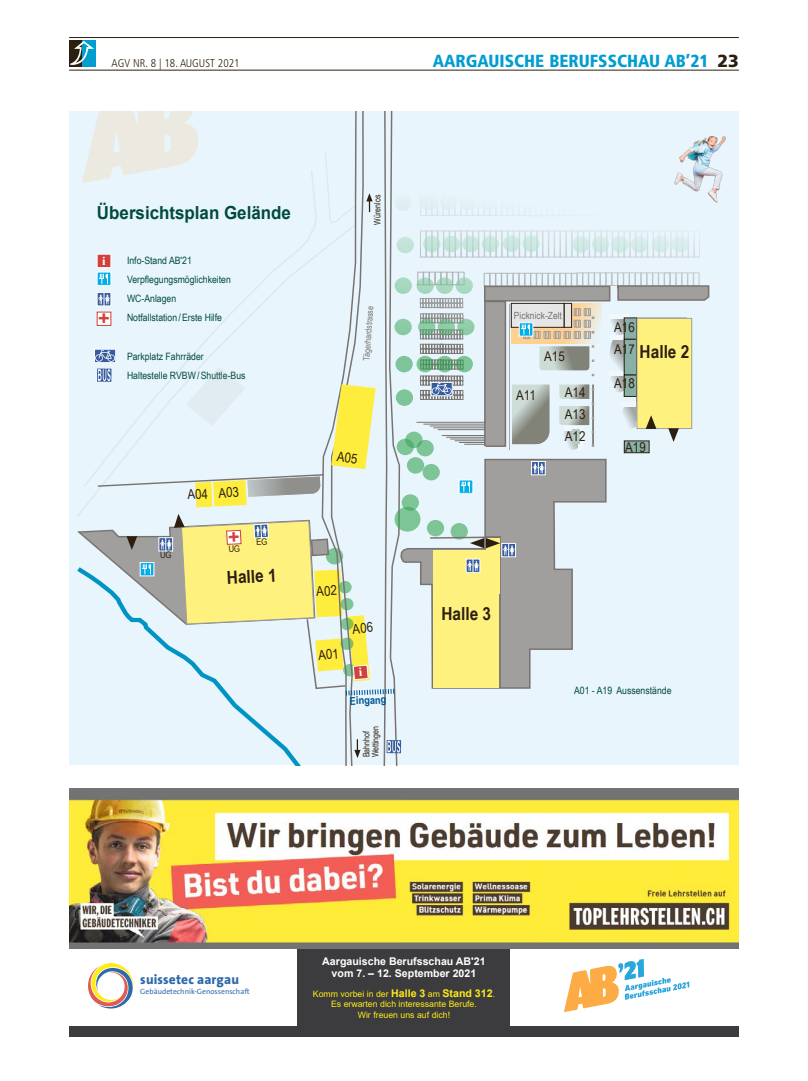
<style>
.page{position:relative;width:808px;height:1081px;background:#fff}
.page>*{position:absolute;margin:0;border:0;box-sizing:border-box;transform-origin:0 0}
.t1{font:700 19px "Arial";color:#d0423c;scale:1.05 1}
.t2{font:700 18px "Arial";color:#004a3d;scale:.94 1}
.t3{font:700 18px "Arial Narrow";color:#2d1f0f;scale:1.05 1}
.t4{font:900 condensed 17.5px "Frutiger";color:#009dd1}
.t5{font:13.5px/22.2px "Arial Narrow";color:#2d1f0f;scale:1.05 1}
.t6{font:800 13.5px "The Sans B8";letter-spacing:.01em;color:#2e6aaa}
.t7{font:700 12px "Times New Roman";color:#fff;scale:1.05 1}
.t8{font:300 condensed 11.25px "Frutiger";color:#2d1f0f}
.t9{font:700 10.88px "Arial Narrow";color:#005593;scale:1.05 1}
.t10{font:700 10.62px/12.5px "Arial";color:#fff;text-align:center}
.t11{font:10.12px/19.1px "Arial Narrow";color:#004a3d;scale:1.05 1}
.t12{font:9.88px "Arial Narrow";color:#787370;scale:1.05 1}
.t13{font:9px/9px "Arial Narrow";color:#2d1f0f;scale:.96 1}
.t14{font:9px "Arial Narrow";color:#787370;scale:.96 1}
.t15{font:9px "Arial Narrow";color:#2d1f0f;scale:1.05 1}
.t16{font:8.75px/10.6px "Arial";color:#ffec15;text-align:center}
.t17{font:7.62px "The Sans B5 Plain";color:#2e6aaa}
.s1{font-stretch:normal;color:#2d1f0f}
.s2{font-weight:700;font-size:10.62px}
</style>
<div class="page">
<hr style="left:69px;top:70px;width:670px;height:1px;background:#2d1f0f">
<hr style="left:69px;top:37px;width:670px;height:1px;background:#2d1f0f">
<div style="left:69px;top:40px;width:13px;height:27px;background:#2d1f0f"></div>
<div style="left:82px;top:40px;width:13px;height:27px;background:#009dd1"></div>
<svg style="left:70px;top:41px;width:24px;height:24px"></svg>
<div style="left:69px;top:112px;width:670px;height:653px;background:#e8f5fc"></div>
<img style="left:662px;top:118px;width:77px;height:87px">
<svg style="left:401px;top:112px;width:206px;height:577px;background:#d9e3e8"></svg>
<hr style="left:416px;top:422px;width:70px;height:1px;background:#787370">
<div style="left:395px;top:277px;width:17px;height:17px;background:#a7d8bf;border-radius:50%"></div>
<div style="left:394px;top:319px;width:18px;height:16px;background:#8bcba5;border-radius:50%"></div>
<div style="left:395px;top:356px;width:18px;height:16px;background:#7dc597;border-radius:50%"></div>
<svg style="left:416px;top:277px;width:18px;height:17px"></svg>
<svg style="left:436px;top:277px;width:17px;height:17px"></svg>
<svg style="left:456px;top:277px;width:17px;height:17px"></svg>
<svg style="left:416px;top:356px;width:18px;height:16px"></svg>
<svg style="left:418px;top:319px;width:17px;height:16px"></svg>
<div style="left:420px;top:194px;width:18px;height:17px;background:#e1f1f5;border-radius:50%"></div>
<div style="left:440px;top:194px;width:17px;height:17px;background:#e1f2f6;border-radius:50%"></div>
<div style="left:459px;top:194px;width:18px;height:17px;background:#e3f3f8;border-radius:50%"></div>
<div style="left:479px;top:194px;width:17px;height:17px;background:#e5f4fa;border-radius:50%"></div>
<div style="left:500px;top:194px;width:17px;height:16px;background:#e7f4fb;border-radius:50%"></div>
<div style="left:520px;top:194px;width:17px;height:16px;background:#e8f5fc;border-radius:50%"></div>
<div style="left:569px;top:194px;width:18px;height:17px;background:#e8f5fc;border-radius:50%"></div>
<div style="left:589px;top:194px;width:17px;height:17px;background:#e8f5fc;border-radius:50%"></div>
<div style="left:608px;top:194px;width:18px;height:17px;background:#e8f5fc;border-radius:50%"></div>
<div style="left:628px;top:194px;width:17px;height:17px;background:#e8f5fc;border-radius:50%"></div>
<div style="left:649px;top:194px;width:17px;height:17px;background:#e8f5fc;border-radius:50%"></div>
<div style="left:669px;top:194px;width:17px;height:17px;background:#e8f5fc;border-radius:50%"></div>
<div style="left:394px;top:194px;width:18px;height:17px;background:#def0f3;border-radius:50%"></div>
<div style="left:397px;top:237px;width:17px;height:16px;background:#c2e4d8;border-radius:50%"></div>
<svg style="left:423px;top:236px;width:17px;height:16px"></svg>
<svg style="left:443px;top:236px;width:17px;height:16px"></svg>
<svg style="left:462px;top:236px;width:17px;height:16px"></svg>
<svg style="left:482px;top:236px;width:17px;height:16px"></svg>
<svg style="left:503px;top:235px;width:17px;height:17px"></svg>
<svg style="left:522px;top:235px;width:18px;height:17px"></svg>
<svg style="left:572px;top:236px;width:18px;height:17px"></svg>
<div style="left:592px;top:236px;width:17px;height:17px;background:#d0eae5;border-radius:50%"></div>
<div style="left:611px;top:236px;width:18px;height:17px;background:#d3ebe8;border-radius:50%"></div>
<div style="left:631px;top:236px;width:17px;height:17px;background:#d5ece9;border-radius:50%"></div>
<div style="left:652px;top:236px;width:17px;height:16px;background:#d6edeb;border-radius:50%"></div>
<div style="left:672px;top:236px;width:17px;height:16px;background:#d8eded;border-radius:50%"></div>
<div style="left:397px;top:439px;width:17px;height:16px;background:#7dc597;border-radius:50%"></div>
<svg style="left:405px;top:432px;width:18px;height:16px"></svg>
<div style="left:402px;top:494px;width:17px;height:17px;background:#7dc597;border-radius:50%"></div>
<div style="left:407px;top:457px;width:17px;height:17px;background:#7dc597;border-radius:50%"></div>
<svg style="left:416px;top:440px;width:18px;height:16px"></svg>
<svg style="left:394px;top:507px;width:26px;height:24px"></svg>
<div style="left:427px;top:520px;width:17px;height:16px;background:#7dc597;border-radius:50%"></div>
<div style="left:451px;top:523px;width:17px;height:16px;background:#7dc597;border-radius:50%"></div>
<div style="left:396px;top:389px;width:17px;height:17px;background:#7dc597;border-radius:50%"></div>
<svg style="left:429px;top:535px;width:86px;height:155px;background:#e1d98b"></svg>
<svg style="left:420px;top:284px;width:291px;height:208px;background:#cad2c6"></svg>
<div style="left:561px;top:698px;width:159px;height:22px;background:#e8f5fc"></div>
<div style="left:298px;top:934px;width:212px;height:102px;background:#3c3c3e"></div>
<svg style="left:88px;top:963px;width:46px;height:45px"></svg>
<svg style="left:564px;top:959px;width:125px;height:53px"></svg>
<div style="left:69px;top:1026px;width:670px;height:10px;background:#3c3c3e"></div>
<img style="left:69px;top:788px;width:335px;height:160px">
<img style="left:404px;top:788px;width:335px;height:160px">
<svg style="left:75px;top:112px;width:326px;height:653px;background:#e2ede6"></svg>
<p class="t8" style="left:112px;top:57px;width:129px">AGV NR. 8 | 18. AUGUST 2021</p>
<h3 class="t4" style="left:433px;top:50px;width:308px">AARGAUISCHE BERUFSSCHAU AB’21 <span class="s1">23</span></h3>
<h2 class="t2" style="left:97px;top:200px;width:208px">Übersichtsplan Gelände</h2>
<p class="t11" style="left:127px;top:250px;width:100px">Info-Stand AB'21<br>Verpflegungsmöglichkeiten<br>WC-Anlagen<br>Notfallstation /Erste Hilfe</p>
<p class="t11" style="left:127px;top:346px;width:114px">Parkplatz Fahrräder<br>Haltestelle RVBW/Shuttle-Bus</p>
<p class="t7" style="left:102px;top:252px;width:5px">i</p>
<h1 class="t1" style="left:98px;top:305px;width:13px">+</h1>
<h3 class="t5" style="left:187px;top:483px;width:51px;rotate:-3deg">A04 A03</h3>
<p class="t15" style="left:160px;top:548px;width:13px">UG</p>
<h2 class="t3" style="left:226px;top:564px;width:49px;rotate:-3deg">Halle 1</h2>
<p class="t13" style="left:373px;top:225px;width:32px;rotate:-90deg">Würenlos</p>
<p class="t14" style="left:360px;top:360px;width:59px;rotate:-86deg">Tägerhardstrasse</p>
<p class="t12" style="left:514px;top:309px;width:47px">Picknick-Zelt</p>
<h3 class="t5" style="left:516px;top:384px;width:20px">A11</h3>
<h3 class="t5" style="left:544px;top:345px;width:21px">A15</h3>
<h3 class="t5" style="left:565px;top:380px;width:21px">A14</h3>
<h3 class="t5" style="left:565px;top:403px;width:21px">A13</h3>
<h3 class="t5" style="left:565px;top:425px;width:21px">A12</h3>
<h3 class="t5" style="left:614px;top:315px;width:21px">A16<br>A17</h3>
<h3 class="t5" style="left:614px;top:371px;width:21px">A18</h3>
<h2 class="t3" style="left:640px;top:338px;width:49px">Halle 2</h2>
<h3 class="t5" style="left:625px;top:435px;width:21px">A19</h3>
<p class="t9" style="left:350px;top:692px;width:36px;rotate:-2deg">Eingang</p>
<p class="t13" style="left:362px;top:757px;width:34px;rotate:-90deg">Bahnhof<br>Wettingen</p>
<h2 class="t3" style="left:441px;top:600px;width:49px">Halle 3</h2>
<p class="t11" style="left:574px;top:680px;width:94px">A01 - A19 Aussenstände</p>
<h3 class="t6" style="left:140px;top:972px;width:100px">suissetec aargau</h3>
<p class="t17" style="left:140px;top:987px;width:111px">Gebäudetechnik-Genossenschaft</p>
<p class="t10" style="left:322px;top:955px;width:165px">Aargauische Berufsschau AB'21 vom 7. – 12. September 2021</p>
<p class="t16" style="left:313px;top:988px;width:184px">Komm vorbei in der <span class="s2">Halle 3</span> am <span class="s2">Stand 312</span>.<br>Es erwarten dich interessante Berufe.<br>Wir freuen uns auf dich!</p>
</div>
